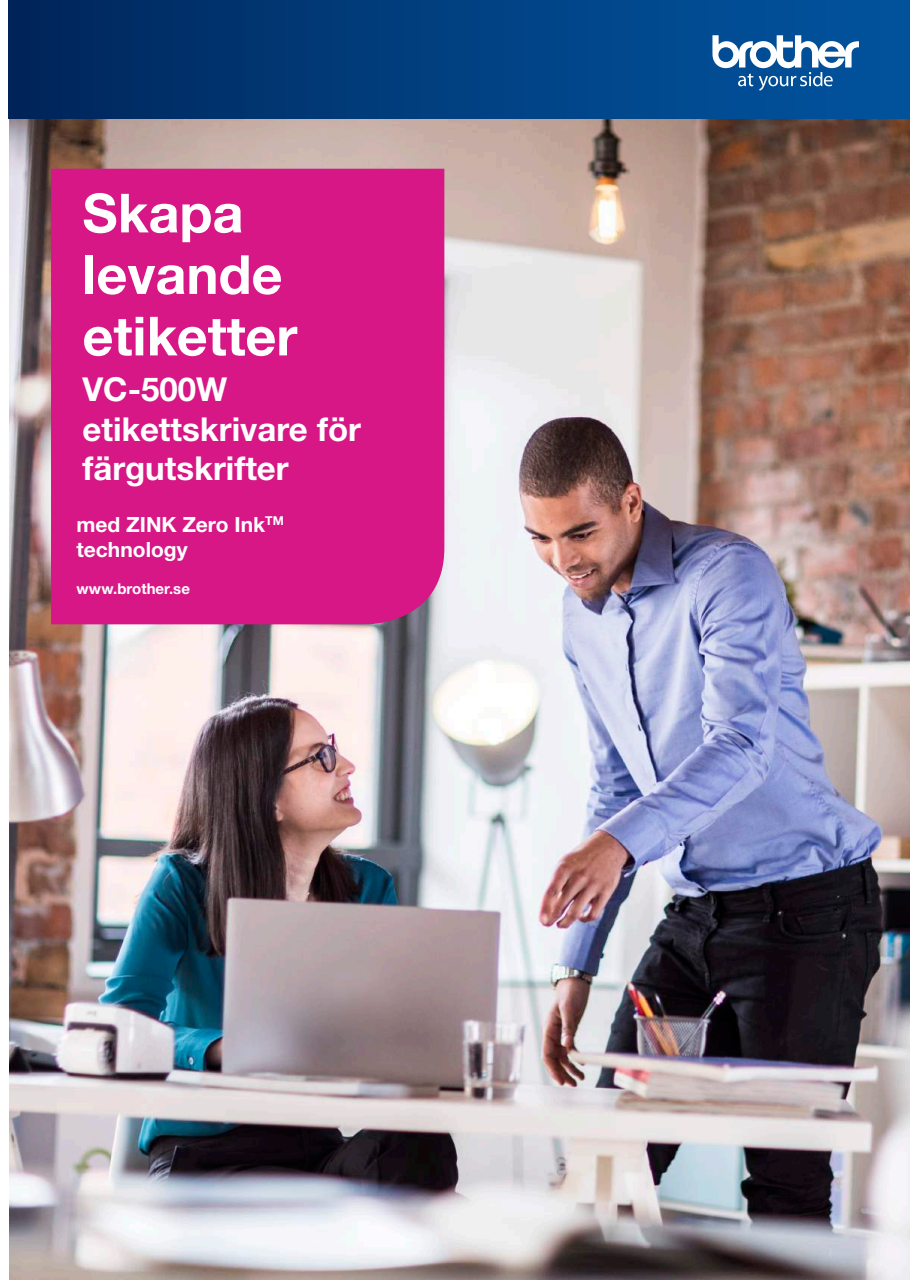
<style>
.page{position:relative;width:910px;height:1280px;background:#fff}
.page>*{position:absolute;margin:0;border:0;box-sizing:border-box;transform-origin:0 0}
.t1{font:700 54px/61.5px "Helvetica Neue LTW1 G";color:#fff}
.t2{font:700 33px/39.6px "Helvetica Neue LTW1 G";color:#fff}
.t3{font:700 21px/25.5px "Helvetica Neue LTW1 G";color:#fff}
.t4{font:700 15px "Helvetica Neue LTW1 G";color:#fff}
</style>
<div class="page">
<img style="left:9px;top:118px;width:901px;height:1162px">
<div style="left:9px;top:0;width:901px;height:118px;background:linear-gradient(to right,#00275d,#0156a1)"></div>
<svg style="left:712px;top:35px;width:147px;height:56px"></svg>
<div style="left:51px;top:169px;width:393px;height:455px;background:#d61785"></div>
<h1 class="t1" style="left:82px;top:182px;width:216px">Skapa levande etiketter</h1>
<p class="t2" style="left:82px;top:369px;width:280px">VC-500W etikettskrivare för färgutskrifter</p>
<p class="t3" style="left:77px;top:511px;width:209px">med ZINK Zero Ink<sup>TM </sup>technology</p>
<p class="t4" style="left:77px;top:579px;width:115px">www.brother.se</p>
</div>
